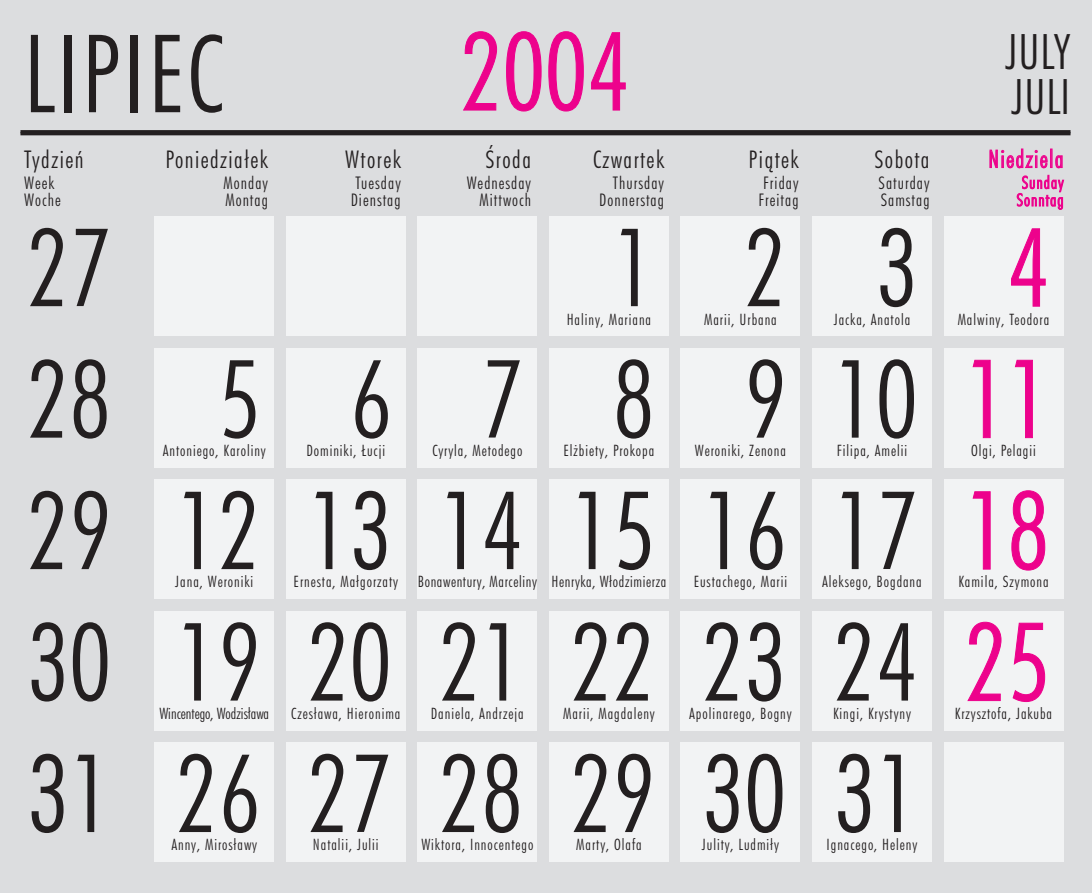
<style>
.page{position:relative;width:1092px;height:893px;background:#fff}
.page>*{position:absolute;margin:0;border:0;box-sizing:border-box;transform-origin:0 0}
.t1{font:300 condensed 108.5px/131.4px "Futura PL";color:#231f20;text-align:justify}
.t2{font:300 condensed 108.5px "Futura PL";color:#ed028c}
.t3{font:300 condensed 49px/45.5px "Futura PL";color:#231f20}
.t4{font:300 condensed 24.5px "Futura PL";letter-spacing:.06em;color:#231f20}
.t5{font:300 condensed 24.5px "Futura PL";letter-spacing:.06em;color:#ed028c}
.t6{font:300 condensed 17.5px/17.5px "Futura PL";letter-spacing:.06em;color:#231f20}
.t7{font:300 condensed 17.5px/17.5px "Futura PL";letter-spacing:.06em;color:#ed028c}
.t8{font:300 condensed 15.75px "Futura PL";letter-spacing:.06em;color:#231f20}
.t9{font:300 condensed 15.75px "Futura PL";letter-spacing:.04em;color:#231f20}
.t10{font:300 condensed 15.75px "Futura PL";color:#231f20}
.s1{color:#ed028c}
</style>
<div class="page">
<div style="left:0;top:0;width:1091px;height:893px;background:#dcdddf"></div>
<div style="left:155px;top:217px;width:119px;height:119px;background:#f2f3f4"></div>
<div style="left:286px;top:217px;width:119px;height:119px;background:#f2f3f4"></div>
<div style="left:418px;top:217px;width:119px;height:119px;background:#f2f3f4"></div>
<div style="left:549px;top:217px;width:119px;height:119px;background:#f2f3f4"></div>
<div style="left:680px;top:217px;width:120px;height:119px;background:#f2f3f4"></div>
<div style="left:812px;top:217px;width:119px;height:119px;background:#f2f3f4"></div>
<div style="left:943px;top:217px;width:119px;height:119px;background:#f2f3f4"></div>
<div style="left:155px;top:348px;width:119px;height:119px;background:#f2f3f4"></div>
<div style="left:286px;top:348px;width:119px;height:119px;background:#f2f3f4"></div>
<div style="left:418px;top:348px;width:119px;height:119px;background:#f2f3f4"></div>
<div style="left:549px;top:348px;width:119px;height:119px;background:#f2f3f4"></div>
<div style="left:680px;top:348px;width:120px;height:119px;background:#f2f3f4"></div>
<div style="left:812px;top:348px;width:119px;height:119px;background:#f2f3f4"></div>
<div style="left:943px;top:348px;width:119px;height:119px;background:#f2f3f4"></div>
<div style="left:155px;top:480px;width:119px;height:119px;background:#f2f3f4"></div>
<div style="left:286px;top:480px;width:119px;height:119px;background:#f2f3f4"></div>
<div style="left:418px;top:480px;width:119px;height:119px;background:#f2f3f4"></div>
<div style="left:549px;top:480px;width:119px;height:119px;background:#f2f3f4"></div>
<div style="left:680px;top:480px;width:120px;height:119px;background:#f2f3f4"></div>
<div style="left:812px;top:480px;width:119px;height:119px;background:#f2f3f4"></div>
<div style="left:943px;top:480px;width:119px;height:119px;background:#f2f3f4"></div>
<div style="left:155px;top:611px;width:119px;height:119px;background:#f2f3f4"></div>
<div style="left:286px;top:611px;width:119px;height:119px;background:#f2f3f4"></div>
<div style="left:418px;top:611px;width:119px;height:119px;background:#f2f3f4"></div>
<div style="left:549px;top:611px;width:119px;height:119px;background:#f2f3f4"></div>
<div style="left:680px;top:611px;width:120px;height:119px;background:#f2f3f4"></div>
<div style="left:812px;top:611px;width:119px;height:119px;background:#f2f3f4"></div>
<div style="left:943px;top:611px;width:119px;height:119px;background:#f2f3f4"></div>
<div style="left:155px;top:743px;width:119px;height:119px;background:#f2f3f4"></div>
<div style="left:286px;top:743px;width:119px;height:119px;background:#f2f3f4"></div>
<div style="left:418px;top:743px;width:119px;height:119px;background:#f2f3f4"></div>
<div style="left:549px;top:743px;width:119px;height:119px;background:#f2f3f4"></div>
<div style="left:680px;top:743px;width:120px;height:119px;background:#f2f3f4"></div>
<div style="left:943px;top:743px;width:119px;height:119px;background:#f2f3f4"></div>
<div style="left:812px;top:743px;width:119px;height:119px;background:#f2f3f4"></div>
<svg style="left:463px;top:31px;width:34px;height:80px"></svg>
<svg style="left:506px;top:31px;width:36px;height:81px"></svg>
<svg style="left:548px;top:31px;width:36px;height:81px"></svg>
<svg style="left:591px;top:32px;width:35px;height:79px"></svg>
<svg style="left:1011px;top:228px;width:34px;height:79px"></svg>
<svg style="left:972px;top:359px;width:18px;height:79px"></svg>
<svg style="left:1015px;top:359px;width:18px;height:79px"></svg>
<svg style="left:972px;top:491px;width:18px;height:79px"></svg>
<svg style="left:1011px;top:490px;width:34px;height:81px"></svg>
<svg style="left:967px;top:621px;width:34px;height:80px"></svg>
<svg style="left:1012px;top:622px;width:33px;height:80px"></svg>
<div style="left:20px;top:130px;width:1050px;height:5px;background:#231f20"></div>
<svg style="left:989px;top:148px;width:75px;height:62px"></svg>
<h1 class="t1" style="left:23px;top:7px;width:201px">LIPIEC</h1>
<h1 class="t2" style="left:460px;top:6px;width:170px">2004</h1>
<h2 class="t3" style="left:1005px;top:28px;width:66px">JULY<br>JULI</h2>
<h3 class="t4" style="left:24px;top:144px;width:61px">Tydzieƒ</h3>
<p class="t6" style="left:24px;top:173px;width:38px">Week<br>Woche</p>
<h1 class="t1" style="left:27px;top:201px;width:86px">27</h1>
<p class="t8" style="left:566px;top:309px;width:86px">Haliny, Mariana</p>
<h3 class="t4" style="left:485px;top:144px;width:47px">Âroda</h3>
<p class="t6" style="left:466px;top:173px;width:66px;text-align:right">Wednesday<br>Mittwoch</p>
<h3 class="t4" style="left:165px;top:144px;width:104px">Poniedziałek</h3>
<p class="t6" style="left:223px;top:173px;width:46px">Monday<br>Montag</p>
<h3 class="t4" style="left:345px;top:144px;width:57px">Wtorek</h3>
<p class="t6" style="left:351px;top:173px;width:51px">Tuesday<br>Dienstag</p>
<h3 class="t4" style="left:593px;top:144px;width:72px">Czwartek</h3>
<p class="t6" style="left:599px;top:173px;width:66px;text-align:right">Thursday<br>Donnerstag</p>
<h3 class="t4" style="left:748px;top:144px;width:51px">Piàtek</h3>
<p class="t6" style="left:758px;top:173px;width:42px">Friday<br>Freitag</p>
<h3 class="t4" style="left:874px;top:144px;width:57px">Sobota</h3>
<p class="t6" style="left:878px;top:173px;width:52px">Saturday<br>Samstag</p>
<h3 class="t5" style="left:988px;top:144px;width:77px">Niedziela</h3>
<p class="t7" style="left:1016px;top:173px;width:48px">Sunday<br>Sonntag</p>
<h1 class="t1" style="left:744px;top:201px;width:44px">2</h1>
<h1 class="t1" style="left:875px;top:201px;width:44px">3</h1>
<h1 class="t1" style="left:612px;top:201px;width:44px">1</h1>
<h1 class="t2" style="left:1007px;top:202px;width:44px">4</h1>
<p class="t8" style="left:704px;top:309px;width:74px">Marii, Urbana</p>
<p class="t8" style="left:833px;top:309px;width:78px">Jacka, Anatola</p>
<p class="t8" style="left:957px;top:309px;width:93px">Malwiny, Teodora</p>
<h1 class="t1" style="left:27px;top:332px;width:86px">28<br>29<br>30<br>31</h1>
<h1 class="t1" style="left:218px;top:332px;width:44px">5</h1>
<p class="t8" style="left:163px;top:441px;width:104px">Antoniego, Karoliny</p>
<h1 class="t1" style="left:349px;top:332px;width:44px">6</h1>
<p class="t8" style="left:306px;top:441px;width:80px">Dominiki, Łucji</p>
<h1 class="t1" style="left:481px;top:332px;width:44px">7</h1>
<p class="t8" style="left:432px;top:441px;width:92px">Cyryla, Metodego</p>
<h1 class="t1" style="left:612px;top:332px;width:44px">8</h1>
<p class="t8" style="left:563px;top:441px;width:92px">El˝biety, Prokopa</p>
<h1 class="t1" style="left:744px;top:332px;width:307px">9 10 <span class="s1">11</span></h1>
<p class="t8" style="left:836px;top:441px;width:72px">Filipa, Amelii</p>
<p class="t8" style="left:971px;top:441px;width:66px">Olgi, Pelagii</p>
<p class="t8" style="left:694px;top:441px;width:93px">Weroniki, Zenona</p>
<h1 class="t1" style="left:176px;top:464px;width:875px">12 13 14 15 16 17 <span class="s1">18</span></h1>
<p class="t8" style="left:293px;top:572px;width:106px">Ernesta, Małgorzaty</p>
<p class="t9" style="left:418px;top:572px;width:121px">Bonawentury, Marceliny</p>
<p class="t9" style="left:551px;top:572px;width:116px">Henryka, Włodzimierza</p>
<p class="t8" style="left:693px;top:572px;width:95px">Eustachego, Marii</p>
<p class="t8" style="left:822px;top:572px;width:101px">Aleksego, Bogdana</p>
<p class="t8" style="left:958px;top:572px;width:92px">Kamila, Szymona</p>
<p class="t8" style="left:175px;top:572px;width:79px">Jana, Weroniki</p>
<h1 class="t1" style="left:176px;top:595px;width:875px">19 20 21 22 23 24 <span class="s1">25</span></h1>
<p class="t8" style="left:291px;top:704px;width:111px">Czesława, Hieronima</p>
<p class="t8" style="left:431px;top:704px;width:94px">Daniela, Andrzeja</p>
<p class="t8" style="left:563px;top:704px;width:93px">Marii, Magdaleny</p>
<p class="t8" style="left:689px;top:704px;width:104px">Apolinarego, Bogny</p>
<p class="t8" style="left:833px;top:704px;width:79px">Kingi, Krystyny</p>
<p class="t8" style="left:954px;top:704px;width:99px">Krzysztofa, Jakuba</p>
<p class="t10" style="left:159px;top:704px;width:111px">Wincentego, Wodzis∏awa</p>
<h1 class="t1" style="left:176px;top:727px;width:743px">26 27 28 29 30 31</h1>
<p class="t8" style="left:313px;top:835px;width:67px">Natalii, Julii</p>
<p class="t8" style="left:421px;top:835px;width:113px">Wiktora, Innocentego</p>
<p class="t8" style="left:576px;top:835px;width:67px">Marty, Olafa</p>
<p class="t8" style="left:701px;top:835px;width:79px">Julity, Ludmiły</p>
<p class="t8" style="left:826px;top:835px;width:92px">Ignacego, Heleny</p>
<p class="t8" style="left:171px;top:835px;width:87px">Anny, Mirosławy</p>
</div>
